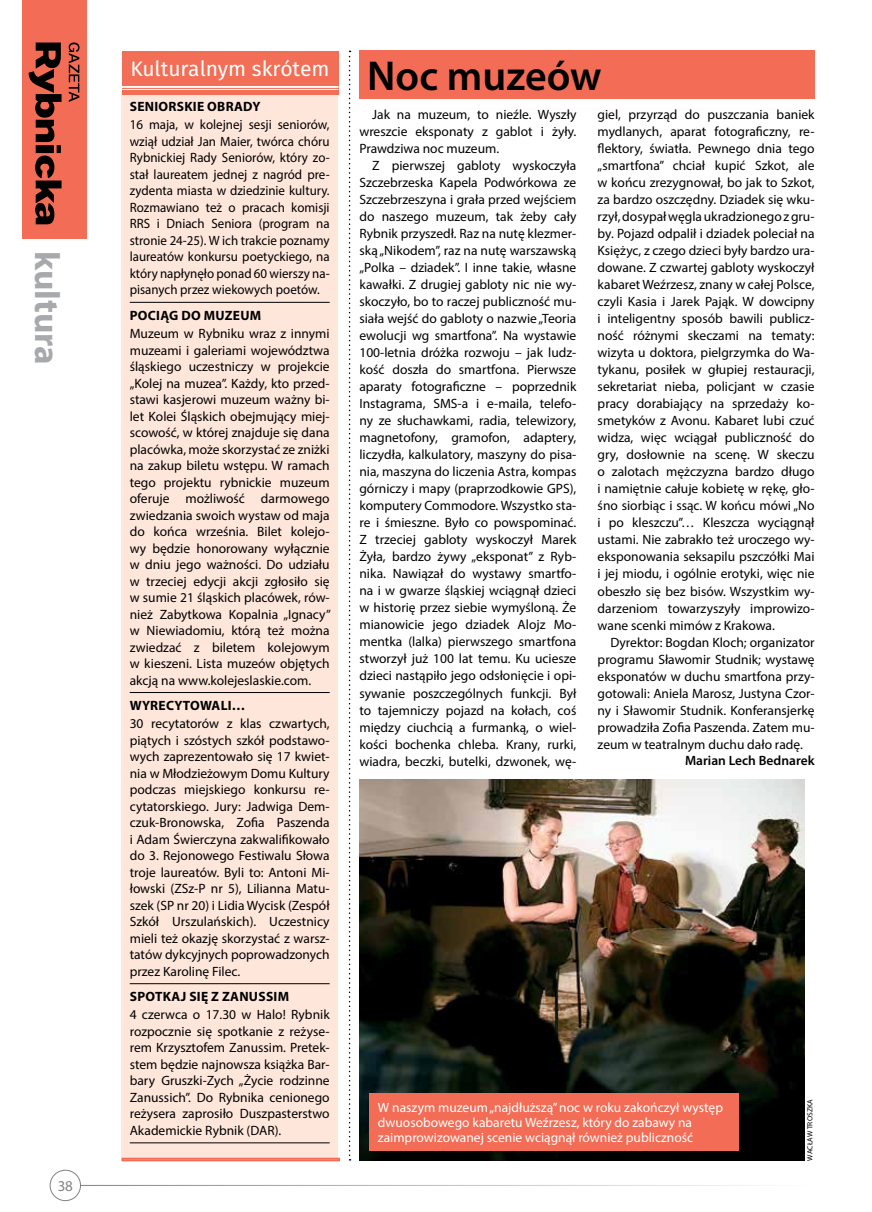
<style>
.page{position:relative;width:872px;height:1212px;background:#fff}
.page>*{position:absolute;margin:0;border:0;box-sizing:border-box;transform-origin:0 0}
.t1{font:600 42px "Myriad Pro";color:#000}
.t2{font:700 35.1px "Myriad Pro";color:#a7a9ac}
.t3{font:21px "Fira Sans";color:#fff}
.t4{font:15px "Myriad Pro";color:#808285}
.t5{font:13.5px/17px "Myriad Pro";color:#000;text-align:justify}
.t6{font:13.5px/16.5px "Myriad Pro";color:#000;text-align:justify;scale:.96 1}
.t7{font:13.5px/15px "Myriad Pro";color:#fff}
.t8{font:700 13.5px "Myriad Pro";letter-spacing:.02em;color:#000}
.t9{font:600 13.5px "Myriad Pro";color:#000}
.t10{font:7.5px "Myriad Pro";letter-spacing:.02em;color:#000}
</style>
<div class="page">
<div style="left:121px;top:92px;width:217px;height:1068px;background:#fee6db"></div>
<hr style="left:130px;top:302px;width:200px;height:1px;background:#000">
<hr style="left:130px;top:692px;width:200px;height:1px;background:#000">
<hr style="left:130px;top:983px;width:200px;height:1px;background:#000">
<hr style="left:130px;top:1142px;width:200px;height:1px;background:#000">
<div style="left:22px;top:0;width:64px;height:238px;background:#f36c55"></div>
<svg style="left:69px;top:43px;width:10px;height:59px"></svg>
<svg style="left:29px;top:43px;width:33px;height:181px"></svg>
<svg style="left:349px;top:51px;width:1px;height:1109px"></svg>
<div style="left:122px;top:51px;width:216px;height:43px;background:#f36e56"></div>
<hr style="left:122px;top:86px;width:216px;height:2px;background:#fff">
<hr style="left:122px;top:89px;width:216px;height:1px;background:#fff">
<div style="left:122px;top:1158px;width:218px;height:3px;background:#f89e53;border:2px solid #f36c55"></div>
<img style="left:359px;top:779px;width:445px;height:381px">
<div style="left:359px;top:50px;width:455px;height:48px;background:#f36c55"></div>
<div style="left:50px;top:1170px;width:31px;height:31px;border:1px solid #808285;border-radius:50%"></div>
<hr style="left:81px;top:1185px;width:733px;height:1px;background:#808285">
<div style="left:369px;top:1093px;width:370px;height:57px;background:#f36c55"></div>
<h2 class="t2" style="left:70px;top:251px;width:115px;rotate:90deg">kultura</h2>
<p class="t4" style="left:58px;top:1177px;width:17px">38</p>
<h3 class="t3" style="left:130px;top:54px;width:201px">Kulturalnym skrótem</h3>
<p class="t8" style="left:130px;top:97px;width:132px">SENIORSKIE OBRADY</p>
<p class="t6" style="left:130px;top:116px;width:210px">16 maja, w kolejnej sesji seniorów, wziął udział Jan Maier, twórca chóru Rybnickiej Rady Seniorów, który zo&shy;stał laureatem jednej z nagród pre&shy;zydenta miasta w dziedzinie kultury.<br>Rozmawiano też o pracach komisji RRS i Dniach Seniora (program na stronie 24-25). W ich trakcie poznamy laureatów konkursu poetyckiego, na który napłynęło ponad 60 wierszy na&shy;pisanych przez wiekowych poetów.</p>
<p class="t8" style="left:130px;top:306px;width:133px">POCIĄG DO MUZEUM</p>
<p class="t5" style="left:130px;top:325px;width:203px;line-height:16.5px">Muzeum w Rybniku wraz z innymi muzeami i galeriami województwa śląskiego uczestniczy w projekcie „Kolej na muzea”. Każdy, kto przed&shy;stawi kasjerowi muzeum ważny bi&shy;let Kolei Śląskich obejmujący miej&shy;scowość, w której znajduje się dana placówka, może skorzystać ze zniżki na zakup biletu wstępu. W ramach tego projektu rybnickie muzeum oferuje możliwość darmowego zwiedzania swoich wystaw od maja do końca września. Bilet kolejo&shy;wy będzie honorowany wyłącznie w dniu jego ważności. Do udziału w trzeciej edycji akcji zgłosiło się w sumie 21 śląskich placówek, rów&shy;nież Zabytkowa Kopalnia „Ignacy” w Niewiadomiu, którą też można zwiedzać z biletem kolejowym w kieszeni. Lista muzeów objętych akcją na www.kolejeslaskie.com.</p>
<p class="t8" style="left:130px;top:696px;width:117px">WYRECYTOWALI…</p>
<p class="t5" style="left:130px;top:715px;width:201px;line-height:16.5px">30 recytatorów z klas czwartych, piątych i szóstych szkół podstawo&shy;wych zaprezentowało się 17 kwiet&shy;nia w Młodzieżowym Domu Kultury podczas miejskiego konkursu re&shy;cytatorskiego. Jury: Jadwiga Dem&shy;czuk-Bronowska, Zofia Paszenda i Adam Świerczyna zakwalifikowało do 3. Rejonowego Festiwalu Słowa troje laureatów. Byli to: Antoni Mi&shy;łowski (ZSz-P nr 5), Lilianna Matu&shy;szek (SP nr 20) i Lidia Wycisk (Zespół Szkół Urszulańskich). Uczestnicy mieli też okazję skorzystać z warsz&shy;tatów dykcyjnych poprowadzonych przez Karolinę Filec.</p>
<p class="t8" style="left:130px;top:987px;width:161px">SPOTKAJ SIĘ Z ZANUSSIM</p>
<p class="t5" style="left:130px;top:1006px;width:201px;line-height:16.5px">4 czerwca o 17.30 w Halo! Rybnik rozpocznie się spotkanie z reżyse&shy;rem Krzysztofem Zanussim. Pretek&shy;stem będzie najnowsza książka Bar&shy;bary Gruszki-Zych „Życie rodzinne Zanussich”. Do Rybnika cenionego reżysera zaprosiło Duszpasterstwo Akademickie Rybnik (DAR).</p>
<h1 class="t1" style="left:367px;top:49px;width:236px">Noc muzeów</h1>
<p class="t5" style="left:359px;top:106px;width:218px;text-indent:13px">Jak na muzeum, to nieźle. Wyszły wreszcie eksponaty z gablot i żyły.<br>Prawdziwa noc muzeum.</p>
<p class="t5" style="left:359px;top:157px;width:218px;text-indent:13px">Z pierwszej gabloty wyskoczyła Szczebrzeska Kapela Podwórkowa ze Szczebrzeszyna i grała przed wejściem do naszego muzeum, tak żeby cały Rybnik przyszedł. Raz na nutę klezmer&shy;ską „Nikodem”, raz na nutę warszawską „Polka – dziadek”. I inne takie, własne kawałki. Z drugiej gabloty nic nie wy&shy;skoczyło, bo to raczej publiczność mu&shy;siała wejść do gabloty o nazwie „Teoria ewolucji wg smartfona”. Na wystawie 100-letnia dróżka rozwoju – jak ludz&shy;kość doszła do smartfona. Pierwsze aparaty fotograficzne – poprzednik Instagrama, SMS-a i e-maila, telefo&shy;ny ze słuchawkami, radia, telewizory, magnetofony, gramofon, adaptery, liczydła, kalkulatory, maszyny do pisa&shy;nia, maszyna do liczenia Astra, kompas górniczy i mapy (praprzodkowie GPS), komputery Commodore. Wszystko sta&shy;re i śmieszne. Było co powspominać.<br>Z trzeciej gabloty wyskoczył Marek Żyła, bardzo żywy „eksponat” z Ryb&shy;nika. Nawiązał do wystawy smartfo&shy;na i w gwarze śląskiej wciągnął dzieci w historię przez siebie wymyśloną. Że mianowicie jego dziadek Alojz Mo&shy;mentka (lalka) pierwszego smartfona stworzył już 100 lat temu. Ku uciesze dzieci nastąpiło jego odsłonięcie i opi&shy;sywanie poszczególnych funkcji. Był to tajemniczy pojazd na kołach, coś między ciuchcią a furmanką, o wiel&shy;kości bochenka chleba. Krany, rurki, wiadra, beczki, butelki, dzwonek, wę-</p>
<p class="t5" style="left:597px;top:106px;width:218px">giel, przyrząd do puszczania baniek mydlanych, aparat fotograficzny, re&shy;flektory, światła. Pewnego dnia tego „smartfona” chciał kupić Szkot, ale w końcu zrezygnował, bo jak to Szkot, za bardzo oszczędny. Dziadek się wku&shy;rzył, dosypał węgla ukradzionego z gru&shy;by. Pojazd odpalił i dziadek poleciał na Księżyc, z czego dzieci były bardzo ura&shy;dowane. Z czwartej gabloty wyskoczył kabaret Weźrzesz, znany w całej Polsce, czyli Kasia i Jarek Pająk. W dowcipny i inteligentny sposób bawili publicz&shy;ność różnymi skeczami na tematy: wizyta u doktora, pielgrzymka do Wa&shy;tykanu, posiłek w głupiej restauracji, sekretariat nieba, policjant w czasie pracy dorabiający na sprzedaży ko&shy;smetyków z Avonu. Kabaret lubi czuć widza, więc wciągał publiczność do gry, dosłownie na scenę. W skeczu o zalotach mężczyzna bardzo długo i namiętnie całuje kobietę w rękę, gło&shy;śno siorbiąc i ssąc. W końcu mówi „No i po kleszczu”… Kleszcza wyciągnął ustami. Nie zabrakło też uroczego wy&shy;eksponowania seksapilu pszczółki Mai i jej miodu, i ogólnie erotyki, więc nie obeszło się bez bisów. Wszystkim wy&shy;darzeniom towarzyszyły improwizo&shy;wane scenki mimów z Krakowa.</p>
<p class="t5" style="left:597px;top:633px;width:218px;text-indent:13px">Dyrektor: Bogdan Kloch; organizator programu Sławomir Studnik; wystawę eksponatów w duchu smartfona przy&shy;gotowali: Aniela Marosz, Justyna Czor&shy;ny i Sławomir Studnik. Konferansjerkę prowadziła Zofia Paszenda. Zatem mu&shy;zeum w teatralnym duchu dało radę.</p>
<p class="t9" style="left:685px;top:752px;width:131px">Marian Lech Bednarek</p>
<p class="t7" style="left:378px;top:1100px;width:346px">W naszym muzeum „najdłuższą” noc w roku zakończył występ dwuosobowego kabaretu Weźrzesz, który do zabawy na zaimprowizowanej scenie wciągnął również publiczność</p>
<p class="t10" style="left:805px;top:1160px;width:63px;rotate:-90deg">WACŁAW TROSZKA</p>
</div>
